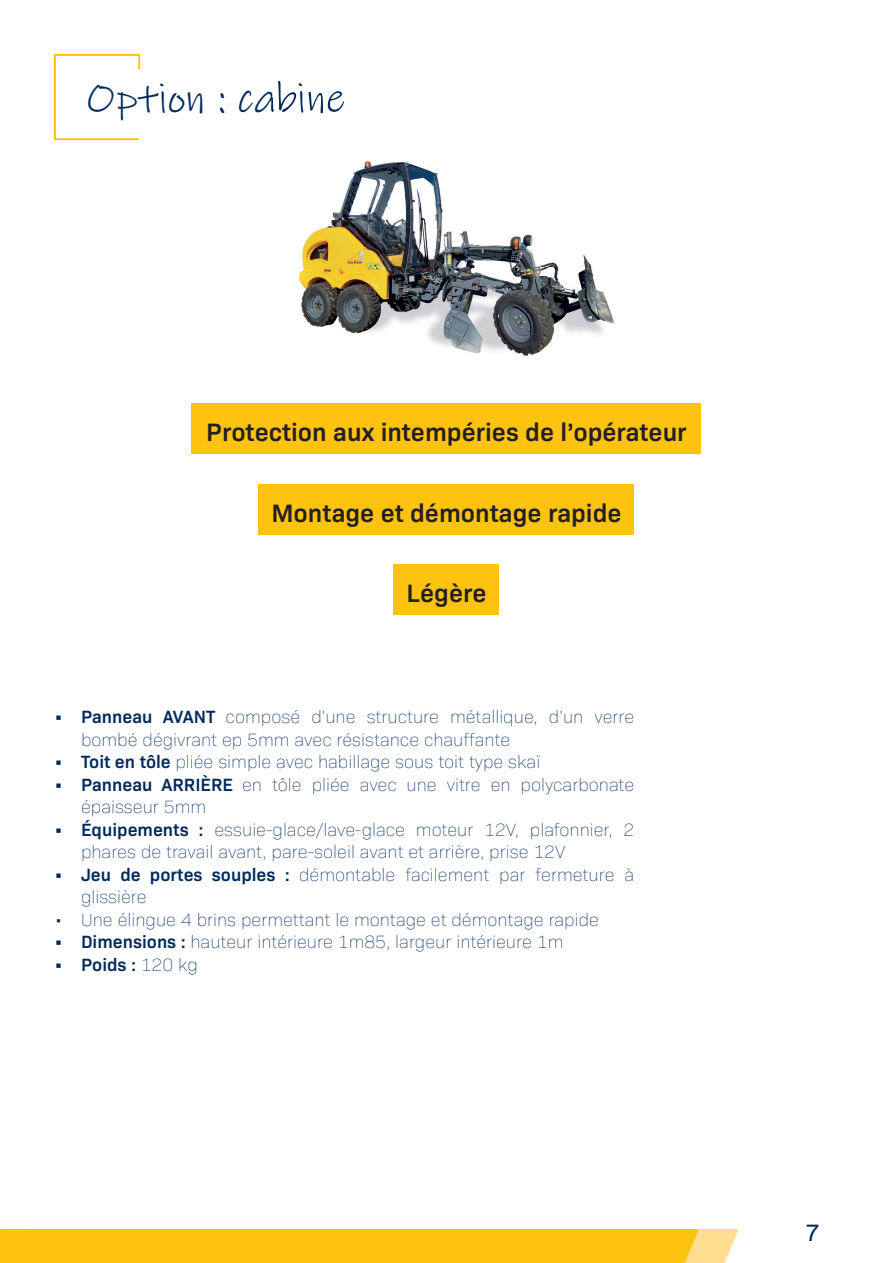
<style>
.page{position:relative;width:893px;height:1263px;background:#fff}
.page>*{position:absolute;margin:0;border:0;box-sizing:border-box;transform-origin:0 0}
.t1{font:42px "Ink Free";color:#00295c}
.t2{font:600 25.5px "Bio Sans";color:#231f20}
.t3{font:24px "Bio Sans";color:#00295c}
.t4{font:200 18px/22.5px "Bio Sans";color:#00295c}
.t5{font:600 18px "Bio Sans";color:#00295c}
.s1{font-weight:600}
.s2{font-weight:200}
</style>
<div class="page">
<div style="left:0;top:1229px;width:739px;height:34px;background:#fec210"></div>
<svg style="left:54px;top:54px;width:87px;height:87px"></svg>
<div style="left:83px;top:69px;width:756px;height:58px;background:#fff"></div>
<img style="left:299px;top:161px;width:316px;height:195px">
<img style="left:271px;top:81px;width:73px;height:33px">
<div style="left:259px;top:484px;width:375px;height:50px;background:#fec210"></div>
<div style="left:394px;top:565px;width:105px;height:50px;background:#fec210"></div>
<div style="left:192px;top:404px;width:509px;height:50px;background:#fec210"></div>
<h1 class="t1" style="left:86px;top:71px;width:261px">Option : cabine</h1>
<h2 class="t2" style="left:206px;top:413px;width:482px">Protection aux intempéries de l’opérateur</h2>
<h2 class="t2" style="left:271px;top:493px;width:352px">Montage et démontage rapide</h2>
<h2 class="t2" style="left:406px;top:574px;width:82px">Légère</h2>
<p class="t4" style="left:81px;top:704px;width:555px;text-indent:-27px"><span class="s1">• Panneau AVANT</span> composé d’une structure métallique, d’un verre bombé dégivrant ep 5mm avec résistance chauffante</p>
<p class="t4" style="left:54px;top:749px;width:488px"><span class="s1">• Toit en tôle</span> pliée simple avec habillage sous toit type skaï</p>
<p class="t4" style="left:81px;top:772px;width:555px;text-indent:-27px"><span class="s1">• Panneau ARRIÈRE</span> en tôle pliée avec une vitre en polycarbonate épaisseur 5mm</p>
<p class="t4" style="left:81px;top:817px;width:555px;text-indent:-27px"><span class="s1">• Équipements :</span> essuie-glace/lave-glace moteur 12V, plafonnier, 2 phares de travail avant, pare-soleil avant et arrière, prise 12V</p>
<p class="t4" style="left:81px;top:862px;width:555px;text-indent:-27px"><span class="s1">• Jeu de portes souples :</span> démontable facilement par fermeture à glissière</p>
<p class="t4" style="left:54px;top:907px;width:546px">• Une élingue 4 brins permettant le montage et démontage rapide</p>
<p class="t4" style="left:54px;top:929px;width:511px"><span class="s1">• Dimensions :</span> hauteur intérieure 1m85, largeur intérieure 1m</p>
<p class="t5" style="left:54px;top:951px;width:145px">• Poids : <span class="s2">120 kg</span></p>
<h3 class="t3" style="left:806px;top:1215px;width:16px">7</h3>
</div>
